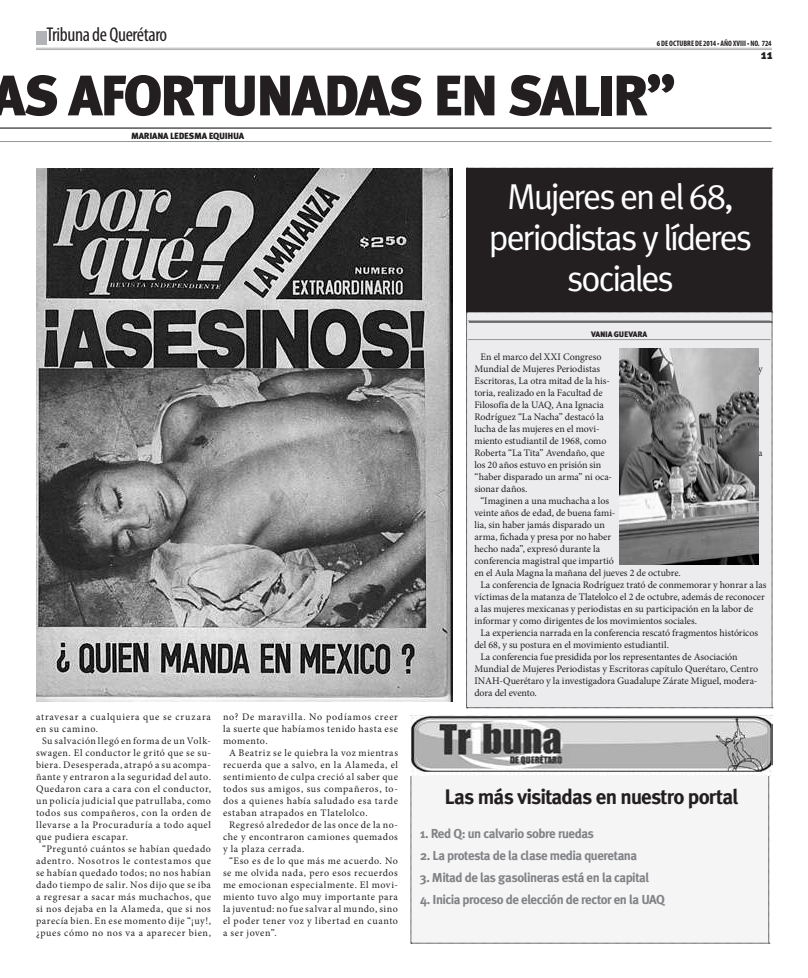
<style>
.page{position:relative;width:808px;height:978px;background:#fff}
.page>*{position:absolute;margin:0;border:0;box-sizing:border-box;transform-origin:0 0}
.t1{font:900 57px "Meta Plus";letter-spacing:-.05em;color:#231f20}
.t2{font:36px/41px "Meta Plus Normal";letter-spacing:-.065em;color:#fff;text-align:center}
.t3{font:700 21px "Meta Plus";letter-spacing:-.04em;color:#231f20}
.t4{font:condensed 20px "Myriad Pro";letter-spacing:-.02em;color:#231f20}
.t5{font:700 13px "Meta Plus";letter-spacing:-.04em;color:#808285}
.t6{font:900 12.9px "Meta Plus";color:#231f20}
.t7{font:10px/12px "Minion Pro";letter-spacing:.005em;color:#231f20;text-align:justify}
.t8{font:10px/12px "Minion Pro";letter-spacing:.055em;color:#231f20;text-align:center}
.t9{font:10px/12px "Minion Pro";letter-spacing:.08em;color:#231f20}
.t10{font:900 9px "Meta Plus Lining";letter-spacing:-.03em;color:#231f20}
.t11{font:900 8px "Meta Plus Lining";letter-spacing:-.025em;color:#231f20}
.t12{font:700 condensed 7.9px "Myriad Pro";color:#231f20}
</style>
<div class="page">
<hr style="left:36px;top:48px;width:736px;height:1px;background:#b2b3b7">
<hr style="left:36px;top:49px;width:736px;height:1px;background:#b2b3b7">
<div style="left:36px;top:31px;width:10px;height:14px;background:#b2b3b7"></div>
<svg style="left:466px;top:168px;width:307px;height:541px;background:#a8a6a8"></svg>
<hr style="left:0;top:141px;width:771px;height:1px;background:#939598">
<hr style="left:0;top:128px;width:771px;height:1px;background:#000">
<img style="left:36px;top:168px;width:416px;height:533px">
<img style="left:620px;top:348px;width:138px;height:216px">
<div style="left:411px;top:776px;width:359px;height:168px;background:#f5f5f6"></div>
<img style="left:411px;top:715px;width:361px;height:61px">
<h3 class="t4" style="left:46px;top:22px;width:122px">Tribuna de Querétaro</h3>
<p class="t12" style="left:657px;top:38px;width:116px">6 DE OCTUBRE DE 2014 • AÑO XVIII • NO. 724</p>
<p class="t6" style="left:761px;top:47px;width:13px">11</p>
<h1 class="t1" style="left:-9px;top:62px;width:685px">AS AFORTUNADAS EN SALIR”</h1>
<p class="t10" style="left:131px;top:130px;width:115px">MARIANA LEDESMA EQUIHUA</p>
<h2 class="t2" style="left:489px;top:175px;width:265px">Mujeres en el 68, periodistas y líderes sociales</h2>
<p class="t11" style="left:591px;top:329px;width:58px">VANIA GUEVARA</p>
<p class="t7" style="left:474px;top:351px;width:129px;text-align:right">En el marco del XXI Congreso<br>Mundial de Mujeres Periodistas</p>
<p class="t7" style="left:474px;top:375px;width:137px;text-align:left">Escritoras, La otra mitad de la his&shy;toria, realizado en la Facultad de<br>Filosofía de la UAQ, Ana Ignacia<br>Rodríguez “La Nacha” destacó la lucha de las mujeres en el movi&shy;miento estudiantil de 1968, como<br>Roberta “La Tita” Avendaño, que</p>
<p class="t7" style="left:758px;top:363px;width:6px">y</p>
<p class="t7" style="left:758px;top:447px;width:6px">a</p>
<p class="t9" style="left:36px;top:711px;width:176px">atravesar a cualquiera que se cruzara en su camino.</p>
<p class="t7" style="left:36px;top:735px;width:177px;text-indent:6px">Su salvación llegó en forma de un Volk&shy;swagen. El conductor le gritó que se su&shy;biera. Desesperada, atrapó a su acompa&shy;ñante y entraron a la seguridad del auto.<br>Quedaron cara a cara con el conductor, un policía judicial que patrullaba, como todos sus compañeros, con la orden de llevarse a la Procuraduría a todo aquel que pudiera escapar.</p>
<p class="t8" style="left:36px;top:843px;width:176px">“Preguntó cuántos se habían quedado adentro. Nosotros le contestamos que se habían quedado todos; no nos habían dado tiempo de salir. Nos dijo que se iba a regresar a sacar más muchachos, que si nos dejaba en la Alameda, que si nos parecía bien. En ese momento dije “¡uy!, ¿pues cómo no nos va a aparecer bien,</p>
<p class="t7" style="left:223px;top:711px;width:176px">no? De maravilla. No podíamos creer la suerte que habíamos tenido hasta ese momento.</p>
<p class="t7" style="left:223px;top:747px;width:177px;text-indent:6px">A Beatriz se le quiebra la voz mientras recuerda que a salvo, en la Alameda, el sentimiento de culpa creció al saber que todos sus amigos, sus compañeros, to&shy;dos a quienes había saludado esa tarde estaban atrapados en Tlatelolco.</p>
<p class="t7" style="left:223px;top:819px;width:176px;text-indent:6px">Regresó alrededor de las once de la no&shy;che y encontraron camiones quemados y la plaza cerrada.</p>
<p class="t7" style="left:223px;top:855px;width:176px;text-indent:6px">“Eso es de lo que más me acuerdo. No se me olvida nada, pero esos recuerdos me emocionan especialmente. El movi&shy;miento tuvo algo muy importante para la juventud: no fue salvar al mundo, sino el poder tener voz y libertad en cuanto a ser joven”.</p>
<p class="t7" style="left:474px;top:459px;width:139px;text-align:left">los 20 años estuvo en prisión sin “haber disparado un arma” ni oca&shy;sionar daños.</p>
<p class="t7" style="left:480px;top:495px;width:130px">“Imaginen a una muchacha a los</p>
<p class="t7" style="left:474px;top:507px;width:143px">veinte años de edad, de buena fami-</p>
<p class="t7" style="left:474px;top:519px;width:132px">lia, sin haber jamás disparado un</p>
<p class="t7" style="left:474px;top:531px;width:138px">arma, fichada y presa por no haber</p>
<p class="t7" style="left:474px;top:543px;width:127px">hecho nada”, expresó durante la</p>
<p class="t7" style="left:474px;top:555px;width:141px">conferencia magistral que impartió</p>
<p class="t7" style="left:474px;top:567px;width:208px">en el Aula Magna la mañana del jueves 2 de octubre.</p>
<p class="t7" style="left:480px;top:579px;width:288px">La conferencia de Ignacia Rodríguez trató de conmemorar y honrar a las</p>
<p class="t7" style="left:474px;top:591px;width:292px">víctimas de la matanza de Tlatelolco el 2 de octubre, además de reconocer</p>
<p class="t7" style="left:474px;top:603px;width:280px">a las mujeres mexicanas y periodistas en su participación en la labor de</p>
<p class="t7" style="left:474px;top:615px;width:224px">informar y como dirigentes de los movimientos sociales.</p>
<p class="t7" style="left:480px;top:627px;width:279px">La experiencia narrada en la conferencia rescató fragmentos históricos</p>
<p class="t7" style="left:474px;top:639px;width:196px">del 68, y su postura en el movimiento estudiantil.</p>
<p class="t7" style="left:480px;top:651px;width:259px">La conferencia fue presidida por los representantes de Asociación</p>
<p class="t7" style="left:474px;top:663px;width:285px">Mundial de Mujeres Periodistas y Escritoras capítulo Querétaro, Centro</p>
<p class="t7" style="left:474px;top:675px;width:284px">INAH-Querétaro y la investigadora Guadalupe Zárate Miguel, modera-</p>
<p class="t7" style="left:474px;top:687px;width:64px">dora del evento.</p>
<h3 class="t3" style="left:444px;top:785px;width:296px">Las más visitadas en nuestro portal</h3>
<h3 class="t5" style="left:420px;top:826px;width:176px">1. Red Q: un calvario sobre ruedas</h3>
<h3 class="t5" style="left:420px;top:848px;width:219px">2. La protesta de la clase media queretana</h3>
<h3 class="t5" style="left:420px;top:870px;width:231px">3. Mitad de las gasolineras está en la capital</h3>
<h3 class="t5" style="left:420px;top:892px;width:246px">4. Inicia proceso de elección de rector en la UAQ</h3>
</div>
